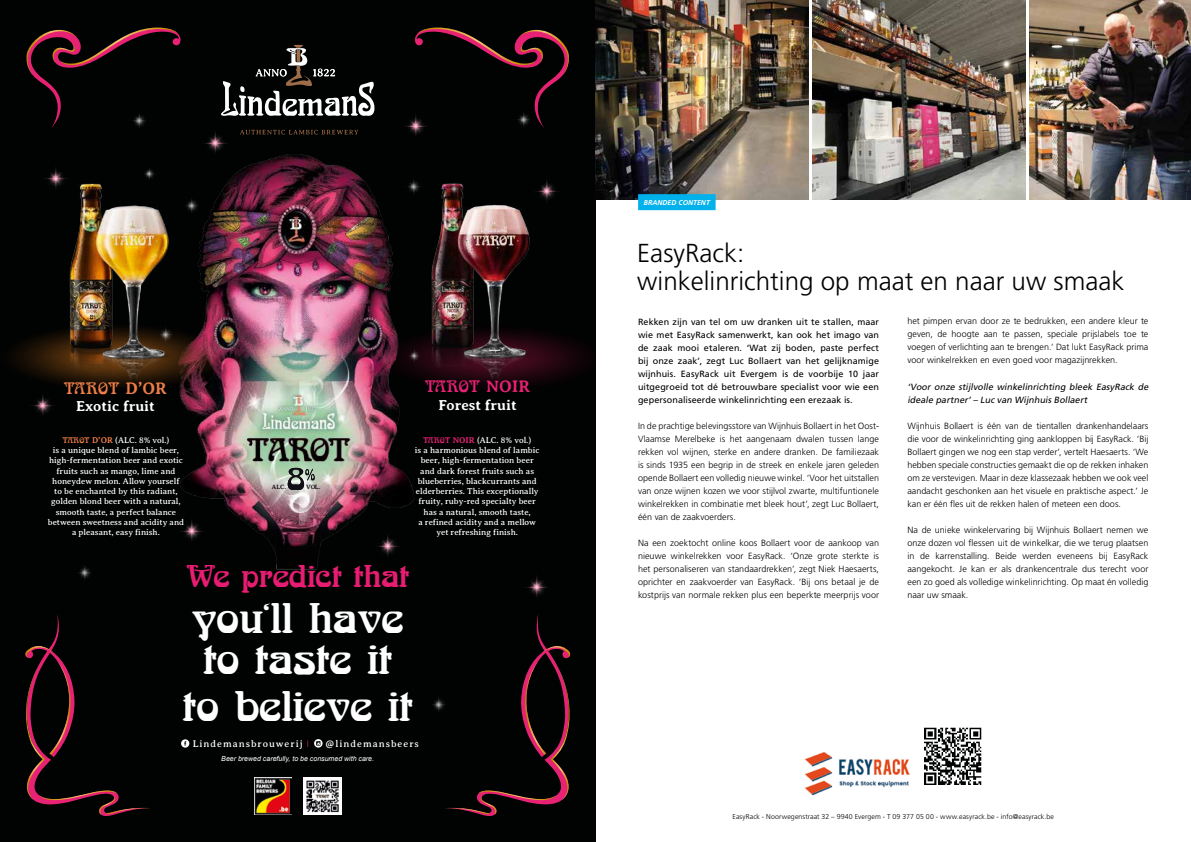
<style>
.page{position:relative;width:1191px;height:842px;background:#fff}
.page>*{position:absolute;margin:0;border:0;box-sizing:border-box;transform-origin:0 0}
.t1{font:41.6px/40.6px "Boecklins Universe";color:#fff}
.t2{font:30.7px "Boecklins Universe";color:#e71d72}
.t3{font:300 26px/28px "Frutiger";color:#000}
.t4{font:16.2px "Boecklins Universe";color:#ee7e47}
.t5{font:16.2px "Boecklins Universe";color:#e72274}
.t6{font:700 14.6px "Averia Serif Libre";color:#fff}
.t7{font:9.8px "Averia Serif Libre";letter-spacing:.1em;color:#fff}
.t8{font:300 9px/13px "Frutiger";letter-spacing:.005em;color:#000;text-align:justify}
.t9{font:9px/13px "Frutiger";letter-spacing:.005em;color:#000;text-align:justify}
.t10{font:italic 9px/13px "Frutiger";color:#000}
.t11{font:8.6px/10.3px "Averia Serif Libre";color:#fff;text-align:center}
.t12{font:300 7px "Frutiger";letter-spacing:.015em;color:#000}
.t13{font:italic 7px "Arial";color:#fff}
.t14{font:italic 700 7px "Frutiger";color:#fff}
.t15{font:700 6.3px "Averia Serif Libre";color:#130f17}
.s1{font-family:"Averia Serif Libre";font-weight:700;font-size:17px}
.s2{font-family:"Boecklins Universe";font-size:8px;color:#ee7e47}
.s3{font-weight:700;color:#ee7e47}
.s4{font-family:"Boecklins Universe";font-size:8px;color:#e72274}
.s5{font-weight:700;color:#e72274}
.s6{font-family:"Dense";color:#e72274}
.s7{font-weight:700}
</style>
<div class="page">
<div style="left:0;top:0;width:595px;height:842px;background:#010202"></div>
<img style="left:180px;top:129px;width:235px;height:441px">
<svg style="left:288px;top:468px;width:27px;height:22px"></svg>
<svg style="left:414px;top:27px;width:155px;height:102px"></svg>
<svg style="left:445px;top:614px;width:126px;height:202px"></svg>
<svg style="left:25px;top:614px;width:125px;height:202px"></svg>
<svg style="left:26px;top:27px;width:156px;height:103px"></svg>
<img style="left:304px;top:777px;width:37px;height:37px">
<img style="left:254px;top:777px;width:37px;height:37px">
<svg style="left:240px;top:130px;width:118px;height:4px"></svg>
<svg style="left:221px;top:45px;width:154px;height:71px"></svg>
<svg style="left:181px;top:739px;width:8px;height:9px"></svg>
<svg style="left:314px;top:739px;width:8px;height:9px"></svg>
<img style="left:14px;top:232px;width:225px;height:250px">
<img style="left:36px;top:142px;width:149px;height:245px">
<img style="left:367px;top:233px;width:222px;height:249px">
<img style="left:404px;top:142px;width:142px;height:244px">
<img style="left:202px;top:129px;width:26px;height:30px">
<img style="left:43px;top:164px;width:26px;height:30px">
<img style="left:526px;top:576px;width:23px;height:22px">
<img style="left:29px;top:391px;width:27px;height:30px">
<img style="left:403px;top:112px;width:26px;height:30px">
<img style="left:533px;top:176px;width:26px;height:30px">
<img style="left:374px;top:532px;width:26px;height:29px">
<img style="left:180px;top:517px;width:25px;height:29px">
<img style="left:129px;top:110px;width:20px;height:20px">
<img style="left:182px;top:195px;width:20px;height:23px">
<img style="left:79px;top:566px;width:12px;height:14px">
<img style="left:433px;top:693px;width:16px;height:23px">
<img style="left:404px;top:175px;width:20px;height:23px">
<img style="left:513px;top:108px;width:20px;height:21px">
<img style="left:155px;top:323px;width:21px;height:23px">
<img style="left:141px;top:164px;width:16px;height:19px">
<img style="left:445px;top:179px;width:17px;height:19px">
<img style="left:405px;top:346px;width:17px;height:20px">
<img style="left:595px;top:0;width:213px;height:200px">
<img style="left:812px;top:0;width:213px;height:200px">
<img style="left:1029px;top:0;width:162px;height:200px">
<img style="left:804px;top:752px;width:106px;height:44px">
<div style="left:638px;top:194px;width:77px;height:16px;background:#00b1eb"></div>
<img style="left:925px;top:728px;width:56px;height:56px">
<svg style="left:595px;top:0;width:13px;height:1px"></svg>
<h3 class="t4" style="left:64px;top:377px;width:105px">TAROT <span class="s1">D’OR</span></h3>
<h3 class="t6" style="left:76px;top:398px;width:80px">Exotic fruit</h3>
<p class="t11" style="left:48px;top:435px;width:138px"><span class="s2">TAROT</span> <span class="s3">D’OR</span> (ALC. 8% vol.)<br>is a unique blend of lambic beer, high-fermentation beer and exotic fruits such as mango, lime and honeydew melon. Allow yourself to be enchanted by this radiant, golden blond beer with a natural, smooth taste, a perfect balance between sweetness and acidity and a pleasant, easy finish.</p>
<p class="t15" style="left:272px;top:483px;width:16px">ALC.</p>
<p class="t15" style="left:306px;top:483px;width:16px">VOL.</p>
<h3 class="t5" style="left:425px;top:376px;width:107px">TAROT <span class="s1">NOIR</span></h3>
<h3 class="t6" style="left:438px;top:396px;width:80px">Forest fruit</h3>
<p class="t11" style="left:415px;top:435px;width:126px"><span class="s4">TAROT</span> <span class="s5">NOIR</span> (ALC. 8% vol.)<br>is a harmonious blend of lambic beer, high-fermentation beer and dark forest fruits such as blueberries, blackcurrants and elderberries. This exceptionally fruity, ruby-red specialty beer has a natural, smooth taste,<br>a refined acidity and a mellow yet refreshing finish.</p>
<h2 class="t2" style="left:186px;top:556px;width:225px">We predict that</h2>
<h1 class="t1" style="left:192px;top:599px;width:213px">you‘ll have to taste it</h1>
<h1 class="t1" style="left:183px;top:686px;width:232px">to believe it</h1>
<p class="t13" style="left:221px;top:753px;width:154px">Beer brewed carefully, to be consumed with care.</p>
<p class="t7" style="left:193px;top:738px;width:117px">Lindemansbrouwerij <span class="s6">I</span></p>
<p class="t7" style="left:326px;top:738px;width:94px"><span class="s7">@</span>lindemansbeers</p>
<p class="t14" style="left:644px;top:198px;width:68px">BRANDED CONTENT</p>
<h3 class="t3" style="left:637px;top:239px;width:488px">EasyRack:<br>winkelinrichting op maat en naar uw smaak</h3>
<p class="t9" style="left:638px;top:315px;width:242px">Rekken zijn van tel om uw dranken uit te stallen, maar wie met EasyRack samenwerkt, kan ook het imago van de zaak mooi etaleren. ‘Wat zij boden, paste perfect bij onze zaak’, zegt Luc Bollaert van het gelijknamige wijnhuis. EasyRack uit Evergem is de voorbije 10 jaar uitgegroeid tot dé betrouwbare specialist voor wie een gepersonaliseerde winkelinrichting een erezaak is.</p>
<p class="t8" style="left:638px;top:419px;width:242px">In de prachtige belevingsstore van Wijnhuis Bollaert in het Oost-Vlaamse Merelbeke is het aangenaam dwalen tussen lange rekken vol wijnen, sterke en andere dranken. De familiezaak is sinds 1935 een begrip in de streek en enkele jaren geleden opende Bollaert een volledig nieuwe winkel. ‘Voor het uitstallen van onze wijnen kozen we voor stijlvol zwarte, multifuntionele winkelrekken in combinatie met bleek hout’, zegt Luc Bollaert, één van de zaakvoerders.</p>
<p class="t8" style="left:638px;top:536px;width:242px">Na een zoektocht online koos Bollaert voor de aankoop van nieuwe winkelrekken voor EasyRack. ‘Onze grote sterkte is het personaliseren van standaardrekken’, zegt Niek Haesaerts, oprichter en zaakvoerder van EasyRack. ‘Bij ons betaal je de kostprijs van normale rekken plus een beperkte meerprijs voor</p>
<p class="t8" style="left:907px;top:315px;width:242px">het pimpen ervan door ze te bedrukken, een andere kleur te geven, de hoogte aan te passen, speciale prijslabels toe te voegen of verlichting aan te brengen.’ Dat lukt EasyRack prima voor winkelrekken en even goed voor magazijnrekken.</p>
<p class="t10" style="left:907px;top:380px;width:244px">‘Voor onze stij lvolle winkelinrichting bleek EasyRack de ideale partner’ – Luc van Wijnhuis Bollaert</p>
<p class="t8" style="left:907px;top:419px;width:242px">Wijnhuis Bollaert is één van de tientallen drankenhandelaars die voor de winkelinrichting ging aankloppen bij EasyRack. ‘Bij Bollaert gingen we nog een stap verder’, vertelt Haesaerts. ‘We hebben speciale constructies gemaakt die op de rekken inhaken om ze verstevigen. Maar in deze klassezaak hebben we ook veel aandacht geschonken aan het visuele en praktische aspect.’ Je kan er één fles uit de rekken halen of meteen een doos.</p>
<p class="t8" style="left:907px;top:523px;width:242px">Na de unieke winkelervaring bij Wijnhuis Bollaert nemen we onze dozen vol flessen uit de winkelkar, die we terug plaatsen in de karrenstalling. Beide werden eveneens bij EasyRack aangekocht. Je kan er als drankencentrale dus terecht voor een zo goed als volledige winkelinrichting. Op maat én volledig naar uw smaak.</p>
<p class="t12" style="left:732px;top:812px;width:323px">EasyRack - Noorwegenstraat 32 – 9940 Evergem - T 09 377 05 00 - www.easyrack.be - info@easyrack.be</p>
</div>
